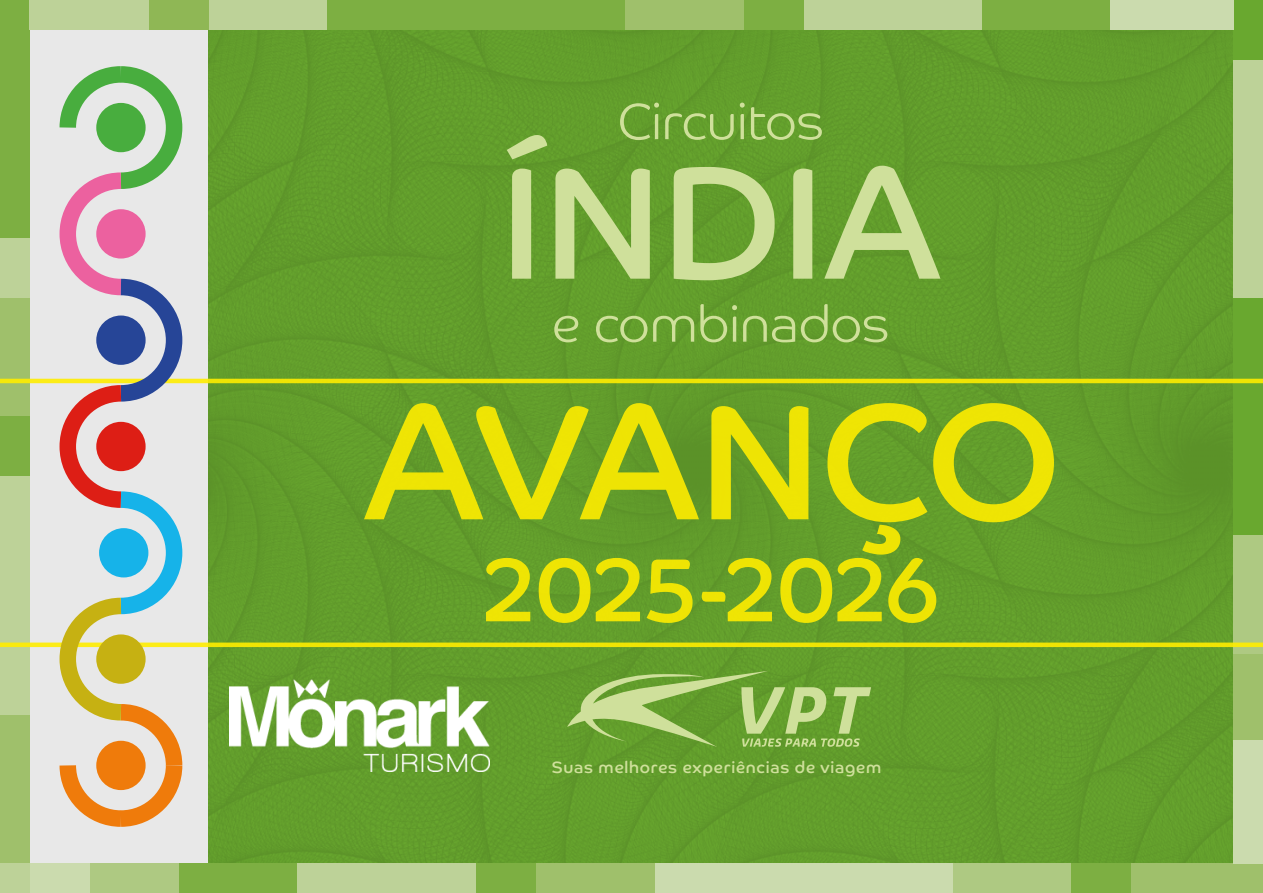
<style>
.page{position:relative;width:1263px;height:893px;background:#fff}
.page>*{position:absolute;margin:0;border:0;box-sizing:border-box;transform-origin:0 0}
.t1{font:165px "Co Headline";letter-spacing:-.025em;color:#ffed00}
.t2{font:160.5px "Co Headline";color:#cfe09b}
.t3{font:90px "Co Headline";letter-spacing:-.005em;color:#ffed00}
.t4{font:300 51px "Co Headline";letter-spacing:.005em;color:#cfe09b}
.t5{font:16.35px "Co Headline";letter-spacing:.05em;color:#cfe09b}
</style>
<div class="page">
<div style="left:30px;top:0;width:178px;height:893px;background:#e8e8e8"></div>
<div style="left:208px;top:30px;width:1025px;height:833px;background:#629d2c"></div>
<div style="left:0;top:0;width:30px;height:238px;background:#7daf42"></div>
<div style="left:1233px;top:298px;width:30px;height:238px;background:#69a82f"></div>
<div style="left:179px;top:863px;width:119px;height:30px;background:#7daf42"></div>
<div style="left:0;top:298px;width:30px;height:119px;background:#9fc06b"></div>
<div style="left:1233px;top:536px;width:30px;height:119px;background:#aec982"></div>
<div style="left:536px;top:863px;width:119px;height:30px;background:#9fc06b"></div>
<div style="left:1131px;top:863px;width:132px;height:30px;background:#9fc06b"></div>
<div style="left:952px;top:863px;width:119px;height:30px;background:#aec982"></div>
<div style="left:625px;top:0;width:119px;height:30px;background:#9fc06b"></div>
<div style="left:0;top:714px;width:30px;height:149px;background:#9fc06b"></div>
<div style="left:208px;top:0;width:119px;height:30px;background:#bdd298"></div>
<div style="left:30px;top:0;width:119px;height:30px;background:#bdd298"></div>
<div style="left:89px;top:863px;width:90px;height:30px;background:#aec982"></div>
<div style="left:0;top:863px;width:30px;height:30px;background:#bdd298"></div>
<div style="left:149px;top:0;width:59px;height:30px;background:#8fb755"></div>
<div style="left:30px;top:863px;width:59px;height:30px;background:#cbdbae"></div>
<div style="left:0;top:238px;width:30px;height:60px;background:#bdd298"></div>
<div style="left:298px;top:863px;width:178px;height:30px;background:#bdd298"></div>
<div style="left:804px;top:0;width:178px;height:30px;background:#bdd298"></div>
<div style="left:0;top:476px;width:30px;height:238px;background:#bdd298"></div>
<div style="left:1233px;top:655px;width:30px;height:85px;background:#9fc06b"></div>
<div style="left:1233px;top:60px;width:30px;height:238px;background:#bdd298"></div>
<div style="left:1233px;top:740px;width:30px;height:123px;background:#cbdbae"></div>
<div style="left:655px;top:863px;width:297px;height:30px;background:#cbdbae"></div>
<div style="left:327px;top:0;width:298px;height:30px;background:#7daf42"></div>
<div style="left:0;top:417px;width:30px;height:59px;background:#7daf42"></div>
<div style="left:1233px;top:0;width:30px;height:60px;background:#69a82f"></div>
<div style="left:476px;top:863px;width:60px;height:30px;background:#7daf42"></div>
<div style="left:1071px;top:863px;width:60px;height:30px;background:#7daf42"></div>
<div style="left:744px;top:0;width:60px;height:30px;background:#7daf42"></div>
<div style="left:982px;top:0;width:128px;height:30px;background:#7daf42"></div>
<div style="left:1110px;top:0;width:123px;height:30px;background:#cbdbae"></div>
<hr style="left:0;top:379px;width:1263px;height:4px;background:#eee404">
<hr style="left:0;top:643px;width:1263px;height:4px;background:#eee404">
<svg style="left:567px;top:671px;width:304px;height:76px;background:#83b14d"></svg>
<svg style="left:51px;top:66px;width:140px;height:761px"></svg>
<div style="left:96px;top:103px;width:50px;height:49px;background:#48ad3e;border-radius:50%"></div>
<div style="left:96px;top:209px;width:50px;height:50px;background:#ec619f;border-radius:50%"></div>
<div style="left:96px;top:315px;width:50px;height:50px;background:#264597;border-radius:50%"></div>
<div style="left:96px;top:422px;width:50px;height:49px;background:#dd1e15;border-radius:50%"></div>
<div style="left:99px;top:528px;width:49px;height:49px;background:#16b3e9;border-radius:50%"></div>
<div style="left:96px;top:634px;width:50px;height:50px;background:#c6b112;border-radius:50%"></div>
<div style="left:96px;top:741px;width:50px;height:49px;background:#ef7b0b;border-radius:50%"></div>
<img style="left:229px;top:679px;width:261px;height:92px">
<h3 class="t4" style="left:618px;top:73px;width:208px">Circuitos</h3>
<h2 class="t2" style="left:500px;top:129px;width:442px">ÍNDIA</h2>
<h3 class="t4" style="left:552px;top:275px;width:339px">e combinados</h3>
<h1 class="t1" style="left:363px;top:366px;width:699px">AVANÇO</h1>
<h3 class="t3" style="left:485px;top:538px;width:457px">2025-2026</h3>
<p class="t5" style="left:552px;top:757px;width:331px">Suas melhores experiências de viagem</p>
</div>
